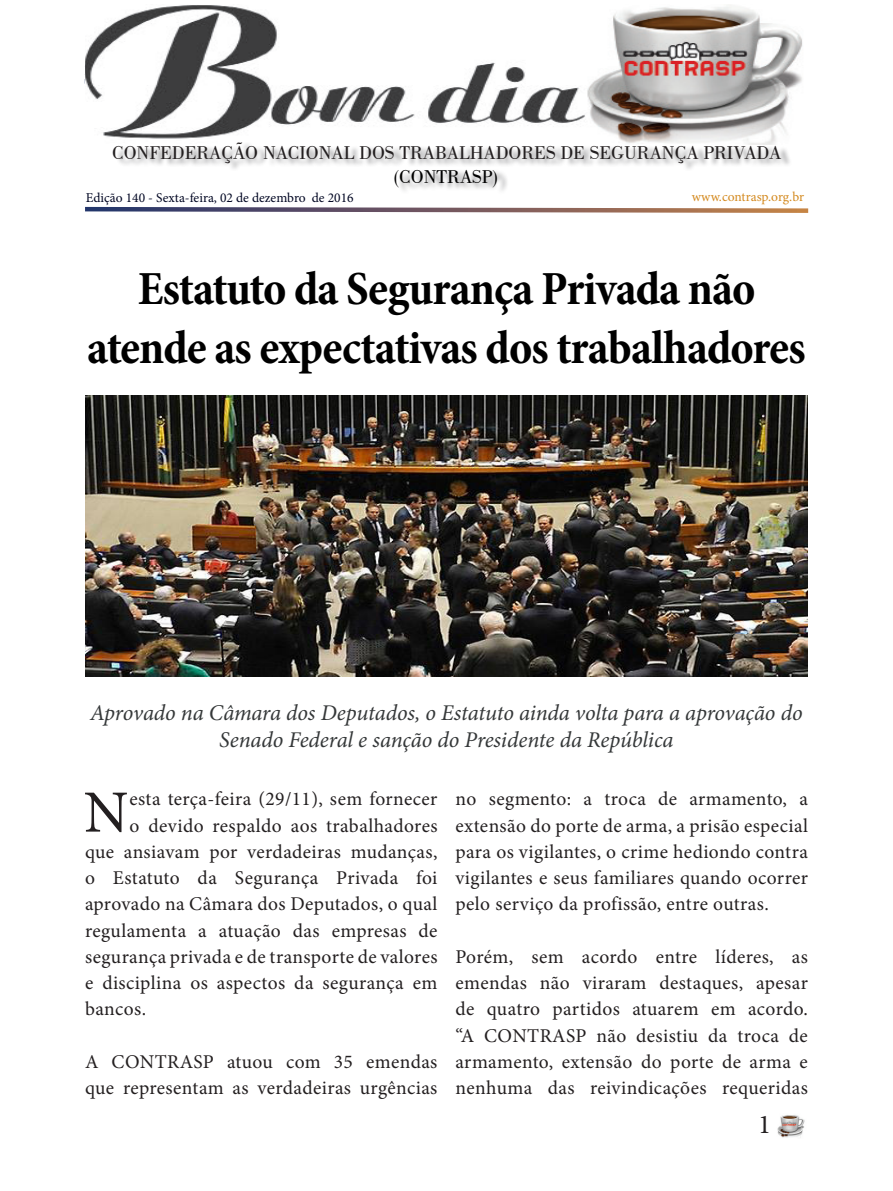
<style>
.page{position:relative;width:893px;height:1191px;background:#fff}
.page>*{position:absolute;margin:0;border:0;box-sizing:border-box;transform-origin:0 0}
.t1{font:59.85px "Minion Pro";color:#231f20}
.t2{font:700 condensed 48px/58.5px "Minion Pro";letter-spacing:-.02em;color:#000;text-align:center}
.t3{font:27px "Minion Pro";color:#231f20}
.t4{font:italic 22.5px/27px "Minion Pro";letter-spacing:-.005em;color:#353839;text-align:center}
.t5{font:19.5px/26.2px "Minion Pro";letter-spacing:.02em;color:#231f20;text-align:justify}
.t6{font:19.5px/23.4px "Bodoni BT";color:#231f20;text-align:center}
.t7{font:13.5px "Minion Pro";color:#000622}
.t8{font:13.5px "Minion Pro";letter-spacing:-.005em;color:#d48a20}
.s1{color:#000}
</style>
<div class="page">
<img style="left:777px;top:1115px;width:28px;height:23px">
<img style="left:85px;top:5px;width:718px;height:137px">
<div style="left:117px;top:142px;width:676px;height:53px;background:#5f5f62;opacity:.75"></div>
<svg style="left:85px;top:206px;width:724px;height:7px"></svg>
<img style="left:85px;top:395px;width:723px;height:281px">
<p class="t6" style="left:112px;top:141px;width:671px">CONFEDERAÇÃO NACIONAL DOS TRABALHADORES DE SEGURANÇA PRIVADA <span class="s1">(CONTRASP)</span></p>
<p class="t7" style="left:86px;top:189px;width:269px">Edição 140 - Sexta-feira, 02 de dezembro de 2016</p>
<p class="t8" style="left:692px;top:188px;width:114px">www.contrasp.org.br</p>
<p class="t2" style="left:87px;top:259px;width:720px">Estatuto da Segurança Privada não atende as expectativas dos trabalhadores</p>
<p class="t4" style="left:90px;top:699px;width:714px">Aprovado na Câmara dos Deputados, o Estatuto ainda volta para a aprovação do<br>Senado Federal e sanção do Presidente da República</p>
<p class="t1" style="left:84px;top:772px;width:46px">N</p>
<p class="t5" style="left:130px;top:786px;width:309px">esta terça-feira (29/11), sem fornecer</p>
<p class="t5" style="left:130px;top:812px;width:309px">o devido respaldo aos trabalhadores</p>
<p class="t5" style="left:85px;top:838px;width:354px">que ansiavam por verdadeiras mudanças,</p>
<p class="t5" style="left:85px;top:865px;width:354px">o Estatuto da Segurança Privada foi</p>
<p class="t5" style="left:85px;top:891px;width:354px">aprovado na Câmara dos Deputados, o qual</p>
<p class="t5" style="left:85px;top:917px;width:354px">regulamenta a atuação das empresas de</p>
<p class="t5" style="left:85px;top:943px;width:354px">segurança privada e de transporte de valores</p>
<p class="t5" style="left:85px;top:970px;width:354px">e disciplina os aspectos da segurança em</p>
<p class="t5" style="left:85px;top:996px;width:63px">bancos.</p>
<p class="t5" style="left:85px;top:1048px;width:354px">A CONTRASP atuou com 35 emendas que representam as verdadeiras urgências</p>
<p class="t5" style="left:455px;top:786px;width:354px">no segmento: a troca de armamento, a extensão do porte de arma, a prisão especial para os vigilantes, o crime hediondo contra vigilantes e seus familiares quando ocorrer pelo serviço da profissão, entre outras.</p>
<p class="t5" style="left:455px;top:943px;width:354px">Porém, sem acordo entre líderes, as emendas não viraram destaques, apesar de quatro partidos atuarem em acordo. “A CONTRASP não desistiu da troca de armamento, extensão do porte de arma e nenhuma das reivindicações requeridas</p>
<p class="t3" style="left:758px;top:1106px;width:14px">1</p>
</div>
